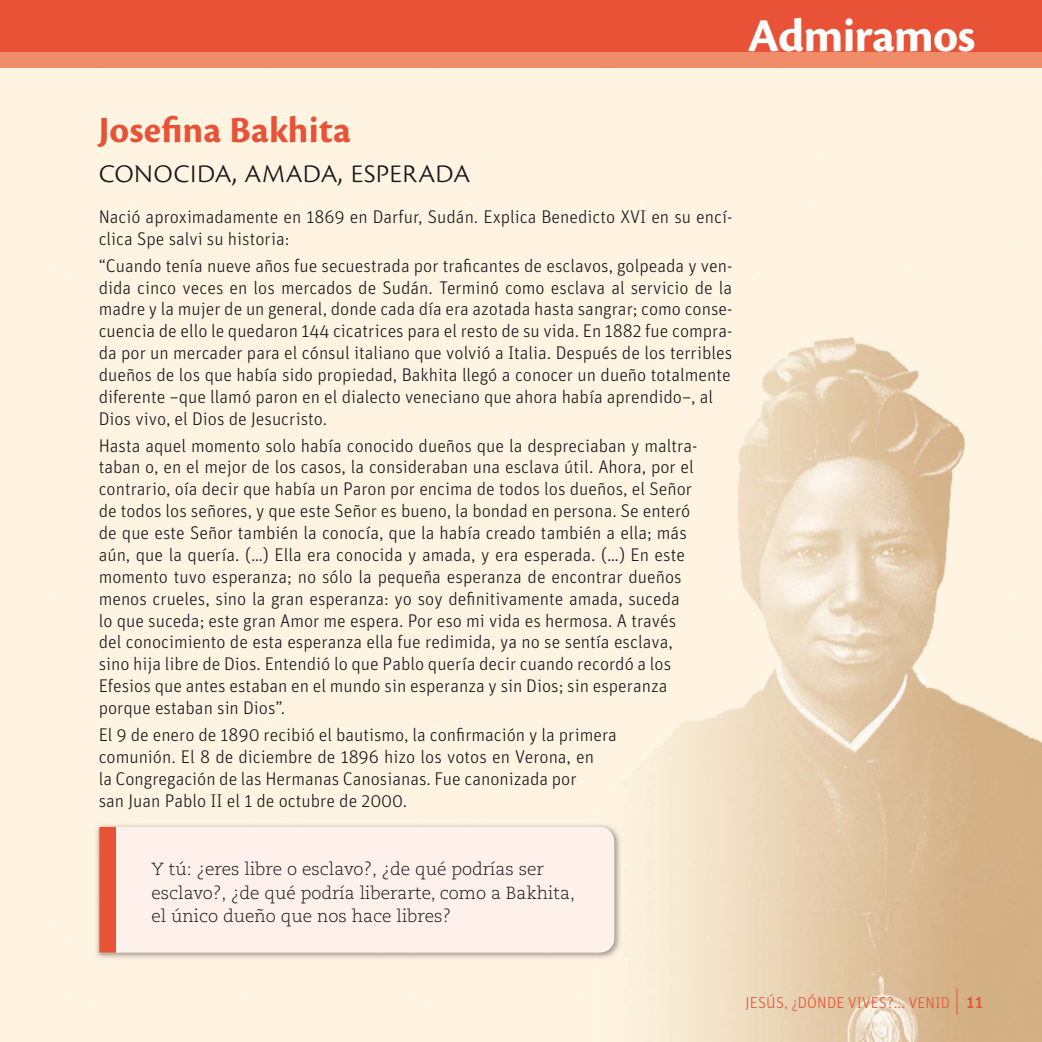
<style>
.page{position:relative;width:1042px;height:1042px;background:#fff}
.page>*{position:absolute;margin:0;border:0;box-sizing:border-box;transform-origin:0 0}
.t1{font:700 49px "Cronos Pro";letter-spacing:-.02em;color:#fff}
.t2{font:700 38.5px "Cronos Pro";letter-spacing:.005em;color:#e85236}
.t3{font:300 35px "Cronos Pro";color:#1a171c}
.t4{font:300 18.38px/21.9px "Unit Pro";color:#1a171c}
.t5{font:300 17.5px/23.6px "Caecilia LT Std";color:#1a171c}
.t6{font:300 15.75px "Unit Pro";letter-spacing:.01em;color:#e85236}
.s1{font-weight:500}
</style>
<div class="page">
<img style="left:0;top:68px;width:1042px;height:974px">
<div style="left:0;top:39px;width:1042px;height:29px;background:#f08c6a"></div>
<div style="left:0;top:0;width:1042px;height:52px;background:#e85236"></div>
<svg style="left:956px;top:988px;width:1px;height:27px"></svg>
<img style="left:95px;top:823px;width:526px;height:137px">
<div style="left:116px;top:827px;width:498px;height:125px;background:#fef0ea"></div>
<div style="left:99px;top:827px;width:17px;height:125px;background:#e85236"></div>
<h1 class="t1" style="left:748px;top:17px;width:229px">Admiramos</h1>
<h2 class="t2" style="left:99px;top:116px;width:254px">Josefina Bakhita</h2>
<h3 class="t3" style="left:99px;top:150px;width:373px">conocida, amada, esperada</h3>
<p class="t4" style="left:99px;top:207px;width:635px">Nació aproximadamente en 1869 en Darfur, Sudán. Explica Benedicto XVI en su encí&shy;clica Spe salvi su historia:</p>
<p class="t4" style="left:99px;top:256px;width:635px">“Cuando tenía nueve años fue secuestrada por traficantes de esclavos, golpeada y ven&shy;dida cinco veces en los mercados de Sudán. Terminó como esclava al servicio de la madre y la mujer de un general, donde cada día era azotada hasta sangrar; como conse&shy;cuencia de ello le quedaron 144 cicatrices para el resto de su vida. En 1882 fue compra&shy;da por un mercader para el cónsul italiano que volvió a Italia. Después de los terribles dueños de los que había sido propiedad, Bakhita llegó a conocer un dueño totalmente diferente –que llamó paron en el dialecto veneciano que ahora había aprendido–, al Dios vivo, el Dios de Jesucristo.</p>
<p class="t4" style="left:99px;top:436px;width:600px">Hasta aquel momento solo había conocido dueños que la despreciaban y maltra&shy;taban o, en el mejor de los casos, la consideraban una esclava útil. Ahora, por el contrario, oía decir que había un Paron por encima de todos los dueños, el Señor de todos los señores, y que este Señor es bueno, la bondad en persona. Se enteró de que este Señor también la conocía, que la había creado también a ella; más aún, que la quería. (…) Ella era conocida y amada, y era esperada. (…) En este momento tuvo esperanza; no sólo la pequeña esperanza de encontrar dueños menos crueles, sino la gran esperanza: yo soy definitivamente amada, suceda lo que suceda; este gran Amor me espera. Por eso mi vida es hermosa. A través del conocimiento de esta esperanza ella fue redimida, ya no se sentía esclava, sino hija libre de Dios. Entendió lo que Pablo quería decir cuando recordó a los Efesios que antes estaban en el mundo sin esperanza y sin Dios; sin esperanza porque estaban sin Dios”.</p>
<p class="t4" style="left:99px;top:725px;width:520px">El 9 de enero de 1890 recibió el bautismo, la confirmación y la primera comunión. El 8 de diciembre de 1896 hizo los votos en Verona, en<br>la Congregación de las Hermanas Canosianas. Fue canonizada por<br>san Juan Pablo II el 1 de octubre de 2000.</p>
<p class="t5" style="left:151px;top:859px;width:425px">Y tú: ¿eres libre o esclavo?, ¿de qué podrías ser esclavo?, ¿de qué podría liberarte, como a Bakhita, el único dueño que nos hace libres?</p>
<p class="t6" style="left:745px;top:997px;width:239px">JESÚS, ¿DÓNDE VIVES?... VENID <span class="s1">11</span></p>
</div>
